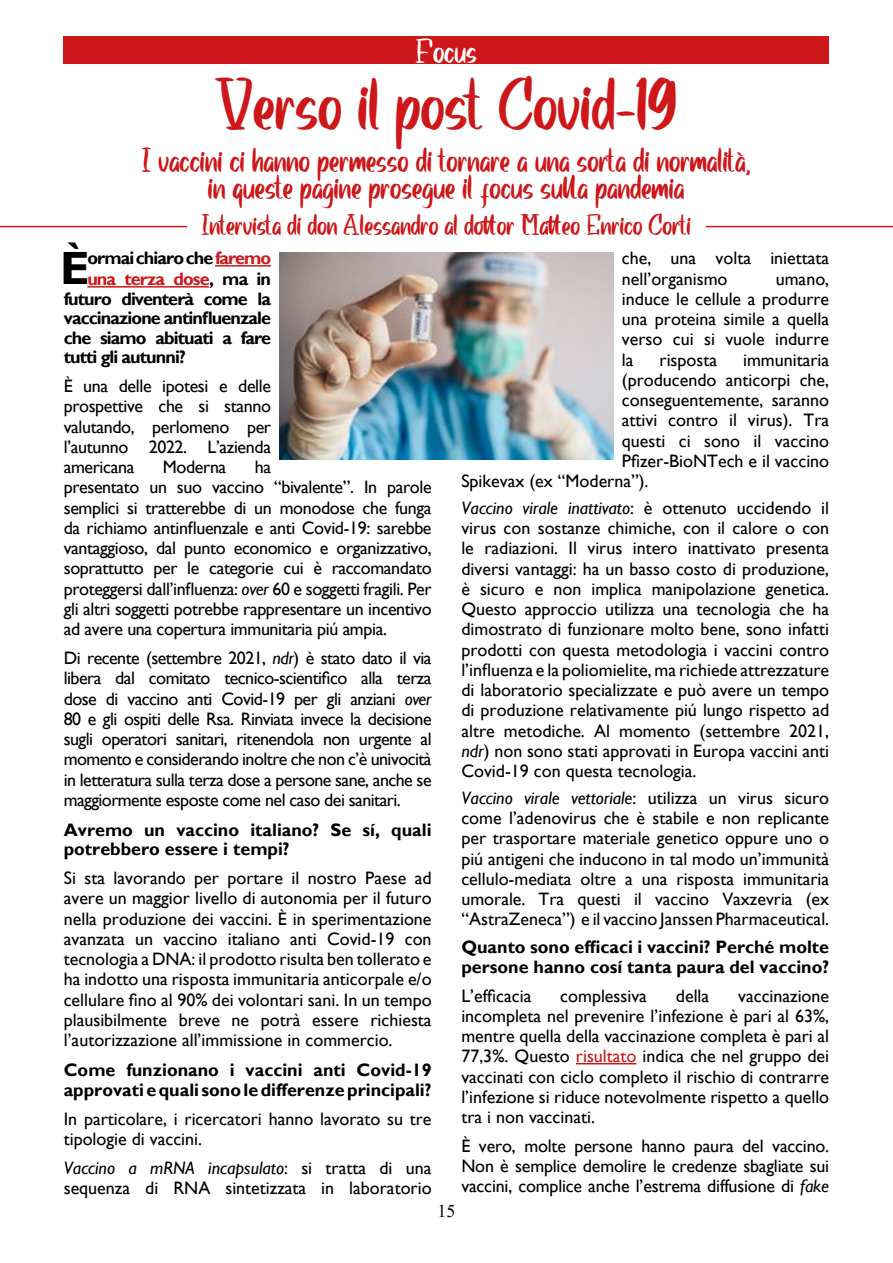
<style>
.page{position:relative;width:893px;height:1263px;background:#fff}
.page>*{position:absolute;margin:0;border:0;box-sizing:border-box;transform-origin:0 0}
.t1{font:700 46.65px "Gill Sans";color:#000}
.t2{font:45px "Ceria Clean";color:#cd171a}
.t3{font:21px/27px "Ceria Clean";color:#cd171a;text-align:center}
.t4{font:21px "Ceria Clean";color:#fff}
.t5{font:18px/20.2px "Gill Sans";color:#000;text-align:justify}
.t6{font:18px/20.2px "Gill Sans";letter-spacing:-.02em;color:#000}
.t7{font:700 18px/19.5px "Gill Sans";color:#000}
.t8{font:700 18px "Gill Sans";letter-spacing:-.05em;color:#000}
.t9{font:18px "Ceria Clean";color:#cd171a}
.t10{font:700 18px "Gill Sans";letter-spacing:-.05em;color:#cd171a}
.t11{font:18px "Times New Roman";color:#000}
.s1{color:#cd171a}
.s2{color:#000}
.s3{font-style:italic}
</style>
<div class="page">
<div style="left:64px;top:37px;width:765px;height:27px;background:#cd171a"></div>
<hr style="left:0;top:226px;width:187px;height:1px;background:#cd171a">
<hr style="left:706px;top:226px;width:187px;height:1px;background:#cd171a">
<img style="left:280px;top:252px;width:333px;height:207px">
<hr style="left:215px;top:265px;width:56px;height:2px;background:#cd171a">
<hr style="left:87px;top:286px;width:122px;height:2px;background:#cd171a">
<hr style="left:576px;top:1063px;width:60px;height:1px;background:#cd171a">
<p class="t4" style="left:416px;top:44px;width:63px">Focus</p>
<h2 class="t2" style="left:215px;top:88px;width:464px">Verso il post Covid-19</h2>
<p class="t3" style="left:142px;top:151px;width:610px">I vaccini ci hanno permesso di tornare a una sorta di normalità, in queste pagine prosegue il focus sulla pandemia</p>
<p class="t9" style="left:202px;top:218px;width:491px">Intervista di don Alessandro al dottor Matteo Enrico Corti</p>
<h1 class="t1" style="left:60px;top:240px;width:31px">È</h1>
<p class="t8" style="left:87px;top:248px;width:185px">ormai chiaro che <span class="s1">faremo</span></p>
<p class="t10" style="left:87px;top:269px;width:185px">una terza dose<span class="s2">, ma in</span></p>
<p class="t8" style="left:64px;top:288px;width:209px">futuro diventerà come la</p>
<p class="t8" style="left:64px;top:308px;width:209px">vaccinazione antinfluenzale</p>
<p class="t8" style="left:64px;top:327px;width:209px">che siamo abituati a fare</p>
<p class="t8" style="left:64px;top:347px;width:123px">tutti gli autunni?</p>
<p class="t5" style="left:64px;top:376px;width:209px">È una delle ipotesi e delle prospettive che si stanno valutando, perlomeno per l’autunno 2022. L’azienda americana</p>
<p class="t6" style="left:64px;top:457px;width:369px;text-indent:191px">ha<br>presentato un suo vaccino “bivalente”. In parole semplici si tratterebbe di un monodose che funga da richiamo antinfluenzale e anti Covid-19: sarebbe vantaggioso, dal punto economico e organizzativo, soprattutto per le categorie cui è raccomandato proteggersi dall’influenza: <span class="s3">over</span> 60 e soggetti fragili. Per gli altri soggetti potrebbe rappresentare un incentivo ad avere una copertura immunitaria piú ampia.</p>
<p class="t5" style="left:64px;top:648px;width:369px">Di recente (settembre 2021, <span class="s3">ndr</span>) è stato dato il via libera dal comitato tecnico-scientifico alla terza dose di vaccino anti Covid-19 per gli anziani <span class="s3">over </span>80 e gli ospiti delle Rsa. Rinviata invece la decisione sugli operatori sanitari, ritenendola non urgente al momento e considerando inoltre che non c’è univocità in letteratura sulla terza dose a persone sane, anche se maggiormente esposte come nel caso dei sanitari.</p>
<p class="t7" style="left:64px;top:820px;width:369px">Avremo un vaccino italiano? Se sí, quali potrebbero essere i tempi?</p>
<p class="t5" style="left:64px;top:868px;width:369px">Si sta lavorando per portare il nostro Paese ad avere un maggior livello di autonomia per il futuro nella produzione dei vaccini. È in sperimentazione avanzata un vaccino italiano anti Covid-19 con tecnologia a DNA: il prodotto risulta ben tollerato e ha indotto una risposta immunitaria anticorpale e/o cellulare fino al 90% dei volontari sani. In un tempo plausibilmente breve ne potrà essere richiesta l’autorizzazione all’immissione in commercio.</p>
<p class="t7" style="left:64px;top:1061px;width:369px">Come funzionano i vaccini anti Covid-19 approvati e quali sono le differenze principali?</p>
<p class="t5" style="left:64px;top:1109px;width:369px">In particolare, i ricercatori hanno lavorato su tre tipologie di vaccini.</p>
<p class="t5" style="left:64px;top:1158px;width:369px"><span class="s3">Vaccino a mRNA incapsulato</span>: si tratta di una sequenza di RNA sintetizzata in laboratorio</p>
<p class="t6" style="left:163px;top:457px;width:65px">Moderna</p>
<p class="t5" style="left:622px;top:249px;width:209px">che, una volta iniettata nell’organismo</p>
<p class="t5" style="left:622px;top:269px;width:209px;text-indent:154px">umano, induce le cellule a produrre una proteina simile a quella verso cui si vuole indurre la</p>
<p class="t5" style="left:660px;top:350px;width:59px">risposta</p>
<p class="t5" style="left:743px;top:350px;width:88px">immunitaria</p>
<p class="t5" style="left:622px;top:370px;width:209px">(producendo anticorpi che,</p>
<p class="t5" style="left:622px;top:390px;width:209px">conseguentemente, saranno</p>
<p class="t5" style="left:622px;top:411px;width:209px">attivi contro il virus). Tra</p>
<p class="t5" style="left:622px;top:431px;width:209px">questi ci sono il vaccino</p>
<p class="t5" style="left:622px;top:451px;width:209px">Pfizer-BioNTech e il vaccino</p>
<p class="t5" style="left:461px;top:471px;width:189px">Spikevax (ex “Moderna”).</p>
<p class="t5" style="left:461px;top:498px;width:369px"><span class="s3">Vaccino virale inattivato</span>: è ottenuto uccidendo il virus con sostanze chimiche, con il calore o con le radiazioni. Il virus intero inattivato presenta diversi vantaggi: ha un basso costo di produzione, è sicuro e non implica manipolazione genetica.<br>Questo approccio utilizza una tecnologia che ha dimostrato di funzionare molto bene, sono infatti prodotti con questa metodologia i vaccini contro l’influenza e la poliomielite, ma richiede attrezzature di laboratorio specializzate e può avere un tempo di produzione relativamente piú lungo rispetto ad altre metodiche. Al momento (settembre 2021, <span class="s3">ndr</span>) non sono stati approvati in Europa vaccini anti Covid-19 con questa tecnologia.</p>
<p class="t5" style="left:461px;top:788px;width:369px"><span class="s3">Vaccino virale vettoriale</span>: utilizza un virus sicuro come l’adenovirus che è stabile e non replicante per trasportare materiale genetico oppure uno o piú antigeni che inducono in tal modo un’immunità cellulo-mediata oltre a una risposta immunitaria umorale. Tra questi il vaccino Vaxzevria (ex “AstraZeneca”) e il vaccino Janssen Pharmaceutical.</p>
<p class="t7" style="left:461px;top:938px;width:369px">Quanto sono efficaci i vaccini? Perché molte persone hanno cosí tanta paura del vaccino?</p>
<p class="t5" style="left:461px;top:986px;width:71px">L’efficacia</p>
<p class="t5" style="left:560px;top:986px;width:88px">complessiva</p>
<p class="t5" style="left:676px;top:986px;width:35px">della</p>
<p class="t5" style="left:461px;top:986px;width:369px;text-indent:277px">vaccinazione incompleta nel prevenire l’infezione è pari al 63%, mentre quella della vaccinazione completa è pari al 77,3%. Questo <span class="s1">risultato</span> indica che nel gruppo dei vaccinati con ciclo completo il rischio di contrarre l’infezione si riduce notevolmente rispetto a quello tra i non vaccinati.</p>
<p class="t5" style="left:461px;top:1136px;width:369px">È vero, molte persone hanno paura del vaccino.<br>Non è semplice demolire le credenze sbagliate sui vaccini, complice anche l’estrema diffusione di <span class="s3">fake</span></p>
<p class="t11" style="left:437px;top:1198px;width:19px">15</p>
</div>
